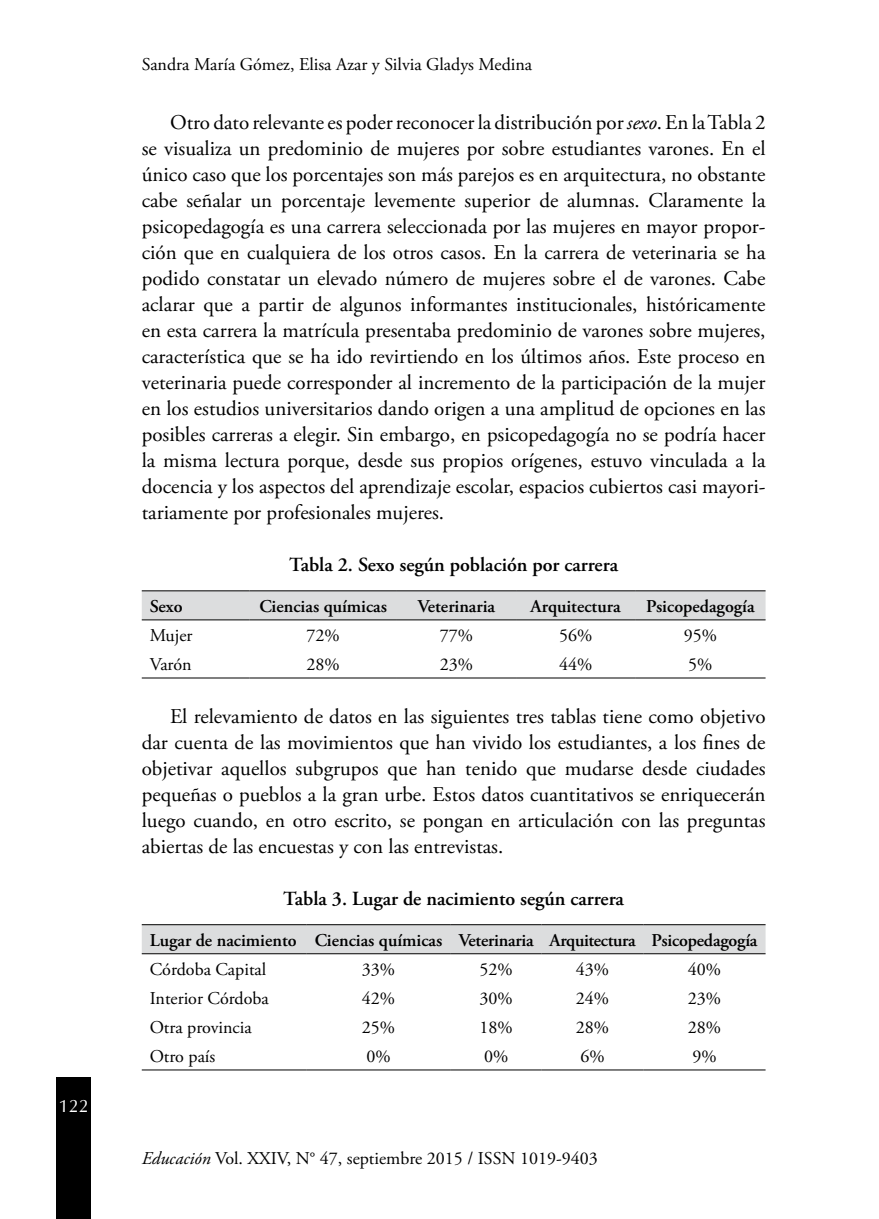
<style>
.page{position:relative;width:879px;height:1219px;background:#fff}
.page>*{position:absolute;margin:0;border:0;box-sizing:border-box;transform-origin:0 0}
.t1{font:21px/26px "Adobe Garamond Pro";color:#000;text-align:justify}
.t2{font:600 20px "Adobe Garamond Pro";color:#000}
.t3{font:18px "Adobe Garamond Pro";color:#000}
.t4{font:600 18px "Adobe Garamond Pro";color:#000}
.t5{font:18px "Zapf Humanist 601 BT";color:#fff}
.s1{font-style:italic}
</style>
<div class="page">
<div style="left:57px;top:1077px;width:34px;height:142px;background:#000"></div>
<div style="left:142px;top:591px;width:623px;height:30px;background:#dcddde"></div>
<hr style="left:142px;top:590px;width:107px;height:1px;background:#000">
<hr style="left:249px;top:590px;width:148px;height:1px;background:#000">
<hr style="left:397px;top:590px;width:119px;height:1px;background:#000">
<hr style="left:516px;top:590px;width:119px;height:1px;background:#000">
<hr style="left:635px;top:590px;width:130px;height:1px;background:#000">
<hr style="left:142px;top:677px;width:107px;height:1px;background:#000">
<hr style="left:249px;top:677px;width:148px;height:1px;background:#000">
<hr style="left:397px;top:677px;width:119px;height:1px;background:#000">
<hr style="left:516px;top:677px;width:119px;height:1px;background:#000">
<hr style="left:635px;top:677px;width:130px;height:1px;background:#000">
<hr style="left:142px;top:619px;width:107px;height:1px;background:#000">
<hr style="left:249px;top:619px;width:148px;height:1px;background:#000">
<hr style="left:397px;top:619px;width:119px;height:1px;background:#000">
<hr style="left:516px;top:619px;width:119px;height:1px;background:#000">
<hr style="left:635px;top:619px;width:130px;height:1px;background:#000">
<div style="left:142px;top:925px;width:623px;height:28px;background:#dcddde"></div>
<svg style="left:142px;top:954px;width:623px;height:1px"></svg>
<hr style="left:142px;top:924px;width:164px;height:1px;background:#000">
<hr style="left:306px;top:924px;width:145px;height:1px;background:#000">
<hr style="left:451px;top:924px;width:90px;height:1px;background:#000">
<hr style="left:541px;top:924px;width:102px;height:1px;background:#000">
<hr style="left:643px;top:924px;width:122px;height:1px;background:#000">
<hr style="left:142px;top:1069px;width:164px;height:1px;background:#000">
<hr style="left:306px;top:1069px;width:145px;height:1px;background:#000">
<hr style="left:451px;top:1069px;width:90px;height:1px;background:#000">
<hr style="left:541px;top:1069px;width:102px;height:1px;background:#000">
<hr style="left:643px;top:1069px;width:122px;height:1px;background:#000">
<hr style="left:142px;top:953px;width:164px;height:1px;background:#000">
<hr style="left:306px;top:953px;width:145px;height:1px;background:#000">
<hr style="left:451px;top:953px;width:90px;height:1px;background:#000">
<hr style="left:541px;top:953px;width:102px;height:1px;background:#000">
<hr style="left:643px;top:953px;width:122px;height:1px;background:#000">
<p class="t5" style="left:59px;top:1094px;width:31px">122</p>
<p class="t3" style="left:142px;top:53px;width:392px">Sandra María Gómez, Elisa Azar y Silvia Gladys Medina</p>
<p class="t1" style="left:142px;top:110px;width:625px;text-indent:28px">Otro dato relevante es poder reconocer la distribución por <span class="s1">sexo</span>. En la Tabla 2 se visualiza un predominio de mujeres por sobre estudiantes varones. En el único caso que los porcentajes son más parejos es en arquitectura, no obstante cabe señalar un porcentaje levemente superior de alumnas. Claramente la psicopedagogía es una carrera seleccionada por las mujeres en mayor propor&shy;ción que en cualquiera de los otros casos. En la carrera de veterinaria se ha podido constatar un elevado número de mujeres sobre el de varones. Cabe aclarar que a partir de algunos informantes institucionales, históricamente en esta carrera la matrícula presentaba predominio de varones sobre mujeres, característica que se ha ido revirtiendo en los últimos años. Este proceso en veterinaria puede corresponder al incremento de la participación de la mujer en los estudios universitarios dando origen a una amplitud de opciones en las posibles carreras a elegir. Sin embargo, en psicopedagogía no se podría hacer la misma lectura porque, desde sus propios orígenes, estuvo vinculada a la docencia y los aspectos del aprendizaje escolar, espacios cubiertos casi mayori&shy;tariamente por profesionales mujeres.</p>
<p class="t2" style="left:289px;top:553px;width:331px">Tabla 2. Sexo según población por carrera</p>
<p class="t4" style="left:150px;top:596px;width:34px">Sexo</p>
<p class="t4" style="left:259px;top:596px;width:129px">Ciencias químicas</p>
<p class="t4" style="left:418px;top:596px;width:79px">Veterinaria</p>
<p class="t4" style="left:530px;top:596px;width:92px">Arquitectura</p>
<p class="t4" style="left:646px;top:596px;width:110px">Psicopedagogía</p>
<p class="t3" style="left:150px;top:624px;width:44px">Mujer</p>
<p class="t3" style="left:307px;top:624px;width:35px">72%</p>
<p class="t3" style="left:440px;top:624px;width:35px">77%</p>
<p class="t3" style="left:559px;top:624px;width:35px">56%</p>
<p class="t3" style="left:684px;top:624px;width:35px">95%</p>
<p class="t3" style="left:150px;top:653px;width:43px">Varón</p>
<p class="t3" style="left:307px;top:653px;width:35px">28%</p>
<p class="t3" style="left:440px;top:653px;width:35px">23%</p>
<p class="t3" style="left:559px;top:653px;width:35px">44%</p>
<p class="t3" style="left:688px;top:653px;width:26px">5%</p>
<p class="t1" style="left:142px;top:704px;width:625px;text-indent:28px">El relevamiento de datos en las siguientes tres tablas tiene como objetivo dar cuenta de las movimientos que han vivido los estudiantes, a los fines de objetivar aquellos subgrupos que han tenido que mudarse desde ciudades pequeñas o pueblos a la gran urbe. Estos datos cuantitativos se enriquecerán luego cuando, en otro escrito, se pongan en articulación con las preguntas abiertas de las encuestas y con las entrevistas.</p>
<p class="t2" style="left:283px;top:887px;width:343px">Tabla 3. Lugar de nacimiento según carrera</p>
<p class="t4" style="left:150px;top:930px;width:609px">Lugar de nacimiento Ciencias químicas Veterinaria Arquitectura Psicopedagogía</p>
<p class="t3" style="left:150px;top:958px;width:118px">Córdoba Capital</p>
<p class="t3" style="left:362px;top:958px;width:35px">33%</p>
<p class="t3" style="left:479px;top:958px;width:35px">52%</p>
<p class="t3" style="left:576px;top:958px;width:35px">43%</p>
<p class="t3" style="left:688px;top:958px;width:35px">40%</p>
<p class="t3" style="left:150px;top:987px;width:120px">Interior Córdoba</p>
<p class="t3" style="left:362px;top:987px;width:35px">42%</p>
<p class="t3" style="left:479px;top:987px;width:35px">30%</p>
<p class="t3" style="left:576px;top:987px;width:35px">24%</p>
<p class="t3" style="left:688px;top:987px;width:35px">23%</p>
<p class="t3" style="left:150px;top:1016px;width:103px">Otra provincia</p>
<p class="t3" style="left:362px;top:1016px;width:35px">25%</p>
<p class="t3" style="left:479px;top:1016px;width:35px">18%</p>
<p class="t3" style="left:576px;top:1016px;width:35px">28%</p>
<p class="t3" style="left:688px;top:1016px;width:35px">28%</p>
<p class="t3" style="left:150px;top:1045px;width:67px">Otro país</p>
<p class="t3" style="left:366px;top:1045px;width:26px">0%</p>
<p class="t3" style="left:484px;top:1045px;width:26px">0%</p>
<p class="t3" style="left:580px;top:1045px;width:26px">6%</p>
<p class="t3" style="left:692px;top:1045px;width:26px">9%</p>
<p class="t3" style="left:142px;top:1147px;width:457px"><span class="s1">Educación</span> Vol. XXIV, N° 47, septiembre 2015 / ISSN 1019-9403</p>
</div>
